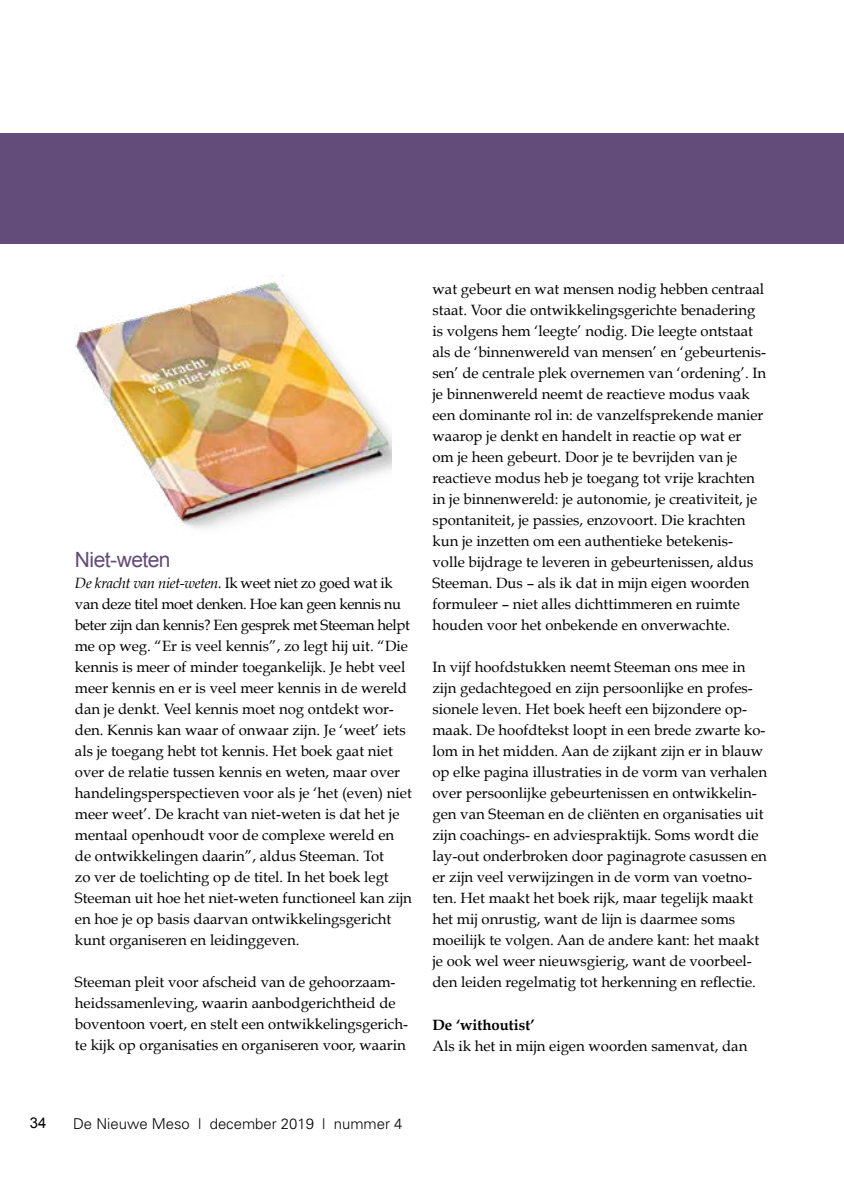
<style>
.page{position:relative;width:844px;height:1191px;background:#fff}
.page>*{position:absolute;margin:0;border:0;box-sizing:border-box;transform-origin:0 0}
.t1{font:21px "Arial";letter-spacing:-.025em;color:#634c79}
.t2{font:14.88px/21px "Book Antiqua";color:#000}
.t3{font:300 14.88px "Univers";color:#000}
.t4{font:700 14.88px "Book Antiqua";color:#000}
.t5{font:14.88px "Arial";color:#000}
.s1{font-style:italic}
</style>
<div class="page">
<img style="left:75px;top:275px;width:316px;height:254px">
<div style="left:0;top:134px;width:843px;height:110px;background:#634c79"></div>
<h1 class="t1" style="left:75px;top:546px;width:97px">Niet-weten</h1>
<p class="t2" style="left:75px;top:572px;width:338px"><span class="s1">De kracht van niet-weten.</span> Ik weet niet zo goed wat ik van deze titel moet denken. Hoe kan geen kennis nu beter zijn dan kennis? Een gesprek met Steeman helpt me op weg. “Er is veel kennis”, zo legt hij uit. “Die kennis is meer of minder toegankelijk. Je hebt veel meer kennis en er is veel meer kennis in de wereld dan je denkt. Veel kennis moet nog ontdekt wor&shy;den. Kennis kan waar of onwaar zijn. Je ‘weet’ iets als je toegang hebt tot kennis. Het boek gaat niet over de relatie tussen kennis en weten, maar over handelingsperspectieven voor als je ‘het (even) niet meer weet’. De kracht van niet-weten is dat het je mentaal openhoudt voor de complexe wereld en de ontwikkelingen daarin”, aldus Steeman. Tot<br>zo ver de toelichting op de titel. In het boek legt Steeman uit hoe het niet-weten functioneel kan zijn en hoe je op basis daarvan ontwikkelingsgericht kunt organiseren en leidinggeven.</p>
<p class="t2" style="left:75px;top:972px;width:334px">Steeman pleit voor afscheid van de gehoorzaam&shy;heidssamenleving, waarin aanbodgerichtheid de boventoon voert, en stelt een ontwikkelingsgerich&shy;te kijk op organisaties en organiseren voor, waarin</p>
<p class="t2" style="left:432px;top:278px;width:335px">wat gebeurt en wat mensen nodig hebben centraal staat. Voor die ontwikkelingsgerichte benadering is volgens hem ‘leegte’ nodig. Die leegte ontstaat als de ‘binnenwereld van mensen’ en ‘gebeurtenis&shy;sen’ de centrale plek overnemen van ‘ordening’. In je binnenwereld neemt de reactieve modus vaak een dominante rol in: de vanzelfsprekende manier waarop je denkt en handelt in reactie op wat er om je heen gebeurt. Door je te bevrijden van je reactieve modus heb je toegang tot vrije krachten in je binnenwereld: je autonomie, je creativiteit, je spontaniteit, je passies, enzovoort. Die krachten kun je inzetten om een authentieke betekenis&shy;volle bijdrage te leveren in gebeurtenissen, aldus Steeman. Dus – als ik dat in mijn eigen woorden formuleer – niet alles dichttimmeren en ruimte houden voor het onbekende en onverwachte.</p>
<p class="t2" style="left:432px;top:657px;width:336px">In vijf hoofdstukken neemt Steeman ons mee in zijn gedachtegoed en zijn persoonlijke en profes&shy;sionele leven. Het boek heeft een bijzondere op&shy;maak. De hoofdtekst loopt in een brede zwarte ko&shy;lom in het midden. Aan de zijkant zijn er in blauw op elke pagina illustraties in de vorm van verhalen over persoonlijke gebeurtenissen en ontwikkelin&shy;gen van Steeman en de cliënten en organisaties uit zijn coachings- en adviespraktijk. Soms wordt die lay-out onderbroken door paginagrote casussen en er zijn veel verwijzingen in de vorm van voetno&shy;ten. Het maakt het boek rijk, maar tegelijk maakt het mij onrustig, want de lijn is daarmee soms moeilijk te volgen. Aan de andere kant: het maakt je ook wel weer nieuwsgierig, want de voorbeel&shy;den leiden regelmatig tot herkenning en reflectie.</p>
<p class="t4" style="left:432px;top:1015px;width:104px">De ‘withoutist’</p>
<p class="t2" style="left:432px;top:1035px;width:316px">Als ik het in mijn eigen woorden samenvat, dan</p>
<p class="t5" style="left:30px;top:1113px;width:18px">34</p>
<p class="t3" style="left:73px;top:1114px;width:331px">De Nieuwe Meso | december 2019 | nummer 4</p>
</div>
